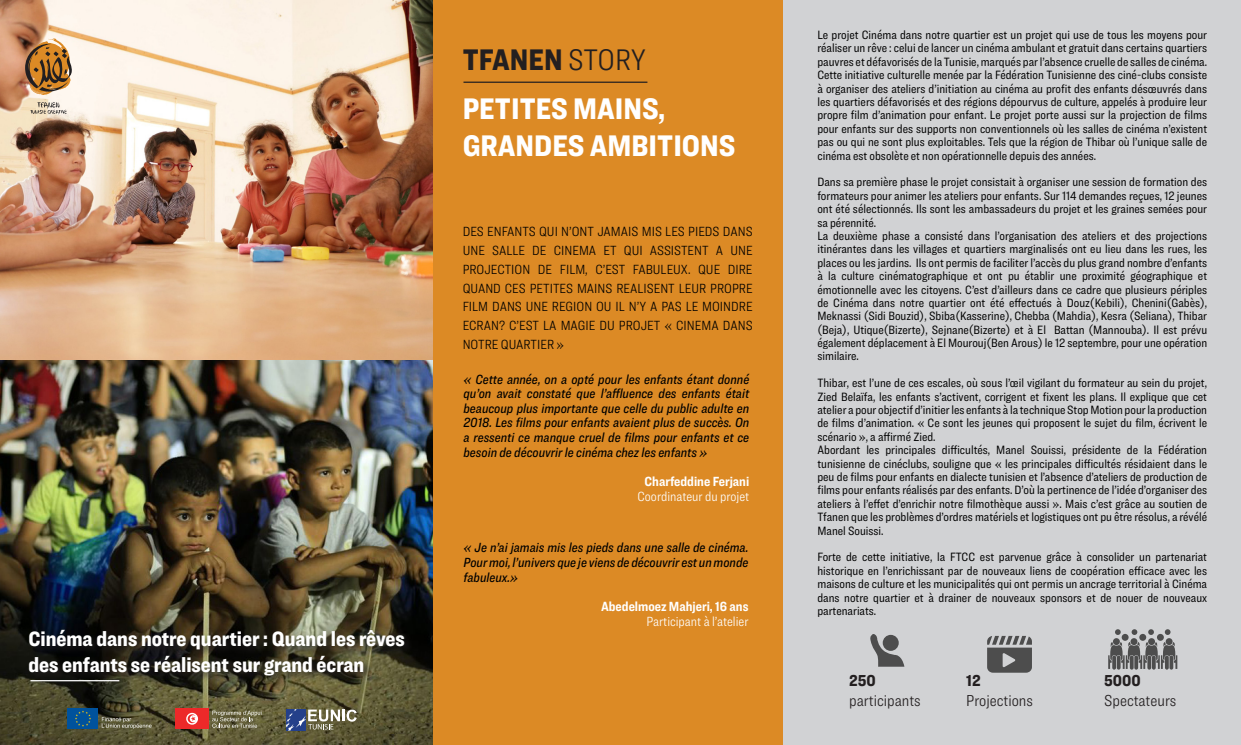
<style>
.page{position:relative;width:1241px;height:745px;background:#fff}
.page>*{position:absolute;margin:0;border:0;box-sizing:border-box;transform-origin:0 0}
.t1{font:900 30.88px/37px "Ringside Condensed";color:#fff}
.t2{font:900 30.88px "Ringside Condensed";color:#231f20}
.t3{font:900 21.5px/25.9px "Ringside Condensed";color:#fff}
.t4{font:300 16.5px "Ringside Condensed";color:#231f20}
.t5{font:900 16.5px "Ringside Condensed";color:#231f20}
.t6{font:italic 500 13.75px/14.6px "Ringside Condensed";color:#000;text-align:justify}
.t7{font:300 13.75px/18.8px "Ringside Condensed";color:#000;text-align:justify}
.t8{font:700 13.75px "Ringside Condensed";color:#fff}
.t9{font:300 13.75px "Ringside Condensed";color:#fff}
.t10{font:12.5px/13.4px "Ringside Condensed";color:#000;text-align:justify}
.s1{font-weight:300}
</style>
<div class="page">
<img style="left:0;top:359px;width:433px;height:385px">
<img style="left:0;top:0;width:433px;height:359px">
<div style="left:28px;top:627px;width:386px;height:57px;background:#231f20;opacity:.75"></div>
<hr style="left:30px;top:679px;width:89px;height:2px;background:#fff">
<svg style="left:30px;top:102px;width:37px;height:12px"></svg>
<svg style="left:25px;top:38px;width:50px;height:57px;background:#b18555"></svg>
<div style="left:68px;top:707px;width:30px;height:21px;background:#00529c"></div>
<svg style="left:75px;top:710px;width:16px;height:16px"></svg>
<svg style="left:102px;top:716px;width:49px;height:12px"></svg>
<svg style="left:286px;top:708px;width:71px;height:22px;background:#787c7b"></svg>
<div style="left:176px;top:707px;width:33px;height:21px;background:#ed2929"></div>
<svg style="left:186px;top:712px;width:12px;height:12px"></svg>
<svg style="left:188px;top:713px;width:8px;height:9px"></svg>
<svg style="left:212px;top:710px;width:50px;height:17px"></svg>
<div style="left:433px;top:0;width:350px;height:744px;background:#dc8a25"></div>
<div style="left:783px;top:0;width:457px;height:744px;background:#d1d2d4"></div>
<svg style="left:870px;top:634px;width:34px;height:32px"></svg>
<hr style="left:463px;top:81px;width:184px;height:2px;background:#231f20">
<hr style="left:1112px;top:655px;width:3px;height:14px;background:#4d4d4d;border-radius:2px">
<hr style="left:1116px;top:655px;width:4px;height:14px;background:#4d4d4d;border-radius:2px">
<svg style="left:1112px;top:637px;width:7px;height:7px"></svg>
<hr style="left:1129px;top:655px;width:4px;height:14px;background:#535353;border-radius:2px">
<hr style="left:1134px;top:655px;width:3px;height:14px;background:#4d4d4d;border-radius:2px">
<svg style="left:1130px;top:637px;width:7px;height:7px"></svg>
<hr style="left:1147px;top:655px;width:3px;height:14px;background:#4d4d4d;border-radius:2px">
<hr style="left:1151px;top:655px;width:4px;height:14px;background:#565656;border-radius:2px">
<svg style="left:1147px;top:637px;width:7px;height:7px"></svg>
<svg style="left:1108px;top:641px;width:69px;height:27px"></svg>
<svg style="left:1164px;top:655px;width:4px;height:14px"></svg>
<svg style="left:1169px;top:655px;width:4px;height:14px"></svg>
<svg style="left:1165px;top:637px;width:7px;height:7px"></svg>
<svg style="left:1131px;top:629px;width:6px;height:5px"></svg>
<svg style="left:1115px;top:629px;width:5px;height:5px"></svg>
<svg style="left:1164px;top:629px;width:6px;height:5px"></svg>
<svg style="left:1148px;top:629px;width:5px;height:5px"></svg>
<svg style="left:1121px;top:633px;width:7px;height:7px"></svg>
<div style="left:1139px;top:633px;width:6px;height:7px;background:#4d4d4d;border-radius:50%"></div>
<svg style="left:1156px;top:633px;width:7px;height:7px"></svg>
<svg style="left:987px;top:635px;width:44px;height:37px"></svg>
<p class="t3" style="left:28px;top:625px;width:378px">Cinéma dans notre quartier : Quand les rêves des enfants se réalisent sur grand écran</p>
<p class="t2" style="left:462px;top:37px;width:185px">TFANEN <span class="s1">STORY</span></p>
<p class="t1" style="left:462px;top:89px;width:274px">PETITES MAINS,<br>GRANDES AMBITIONS</p>
<p class="t7" style="left:462px;top:222px;width:291px">DES ENFANTS QUI N’ONT JAMAIS MIS LES PIEDS DANS UNE SALLE DE CINEMA ET QUI ASSISTENT A UNE PROJECTION DE FILM, C’EST FABULEUX. QUE DIRE QUAND CES PETITES MAINS REALISENT LEUR PROPRE FILM DANS UNE REGION OU IL N’Y A PAS LE MOINDRE ECRAN? C’EST LA MAGIE DU PROJET « CINEMA DANS NOTRE QUARTIER »</p>
<p class="t6" style="left:463px;top:371px;width:287px">« Cette année, on a opté pour les enfants étant donné qu’on avait constaté que l’affluence des enfants était beaucoup plus importante que celle du public adulte en 2018. Les films pour enfants avaient plus de succès. On a ressenti ce manque cruel de films pour enfants et ce besoin de découvrir le cinéma chez les enfants »</p>
<p class="t8" style="left:644px;top:471px;width:106px">Charfeddine Ferjani</p>
<p class="t9" style="left:637px;top:486px;width:113px">Coordinateur du projet</p>
<p class="t6" style="left:463px;top:540px;width:286px">« Je n’ai jamais mis les pieds dans une salle de cinéma.<br>Pour moi, l’univers que je viens de découvrir est un monde fabuleux.»</p>
<p class="t8" style="left:601px;top:596px;width:149px">Abedelmoez Mahjeri, 16 ans</p>
<p class="t9" style="left:646px;top:611px;width:103px">Participant à l’atelier</p>
<p class="t10" style="left:817px;top:28px;width:391px">Le projet Cinéma dans notre quartier est un projet qui use de tous les moyens pour réaliser un rêve : celui de lancer un cinéma ambulant et gratuit dans certains quartiers pauvres et défavorisés de la Tunisie, marqués par l’absence cruelle de salles de cinéma.<br>Cette initiative culturelle menée par la Fédération Tunisienne des ciné-clubs consiste à organiser des ateliers d’initiation au cinéma au profit des enfants désœuvrés dans les quartiers défavorisés et des régions dépourvus de culture, appelés à produire leur propre film d’animation pour enfant. Le projet porte aussi sur la projection de films pour enfants sur des supports non conventionnels où les salles de cinéma n’existent pas ou qui ne sont plus exploitables. Tels que la région de Thibar où l’unique salle de cinéma est obsolète et non opérationnelle depuis des années.</p>
<p class="t10" style="left:817px;top:175px;width:391px">Dans sa première phase le projet consistait à organiser une session de formation des formateurs pour animer les ateliers pour enfants. Sur 114 demandes reçues, 12 jeunes ont été sélectionnés. Ils sont les ambassadeurs du projet et les graines semées pour sa pérennité.</p>
<p class="t10" style="left:817px;top:229px;width:391px">La deuxième phase a consisté dans l’organisation des ateliers et des projections itinérantes dans les villages et quartiers marginalisés ont eu lieu dans les rues, les places ou les jardins. Ils ont permis de faciliter l’accès du plus grand nombre d’enfants à la culture cinématographique et ont pu établir une proximité géographique et émotionnelle avec les citoyens. C’est d’ailleurs dans ce cadre que plusieurs périples de Cinéma dans notre quartier ont été effectués à Douz(Kebili), Chenini(Gabès), Meknassi (Sidi Bouzid), Sbiba(Kasserine), Chebba (Mahdia), Kesra (Seliana), Thibar (Beja), Utique(Bizerte), Sejnane(Bizerte) et à El Battan (Mannouba). Il est prévu également déplacement à El Mourouj(Ben Arous) le 12 septembre, pour une opération similaire.</p>
<p class="t10" style="left:817px;top:376px;width:391px">Thibar, est l’une de ces escales, où sous l’œil vigilant du formateur au sein du projet, Zied Belaïfa, les enfants s’activent, corrigent et fixent les plans. Il explique que cet atelier a pour objectif d’initier les enfants à la technique Stop Motion pour la production de films d’animation. « Ce sont les jeunes qui proposent le sujet du film, écrivent le scénario », a affirmé Zied.</p>
<p class="t10" style="left:817px;top:443px;width:391px">Abordant les principales difficultés, Manel Souissi, présidente de la Fédération tunisienne de cinéclubs, souligne que « les principales difficultés résidaient dans le peu de films pour enfants en dialecte tunisien et l’absence d’ateliers de production de films pour enfants réalisés par des enfants. D’où la pertinence de l’idée d’organiser des ateliers à l’effet d’enrichir notre filmothèque aussi ». Mais c’est grâce au soutien de Tfanen que les problèmes d’ordres matériels et logistiques ont pu être résolus, a révélé Manel Souissi.</p>
<p class="t10" style="left:817px;top:550px;width:391px">Forte de cette initiative, la FTCC est parvenue grâce à consolider un partenariat historique en l’enrichissant par de nouveaux liens de coopération efficace avec les maisons de culture et les municipalités qui ont permis un ancrage territorial à Cinéma dans notre quartier et à drainer de nouveaux sponsors et de nouer de nouveaux partenariats.</p>
<p class="t5" style="left:849px;top:668px;width:28px">250</p>
<p class="t4" style="left:849px;top:688px;width:73px">participants</p>
<p class="t5" style="left:966px;top:668px;width:16px">12</p>
<p class="t4" style="left:966px;top:688px;width:68px">Projections</p>
<p class="t5" style="left:1104px;top:668px;width:38px">5000</p>
<p class="t4" style="left:1104px;top:688px;width:74px">Spectateurs</p>
</div>
